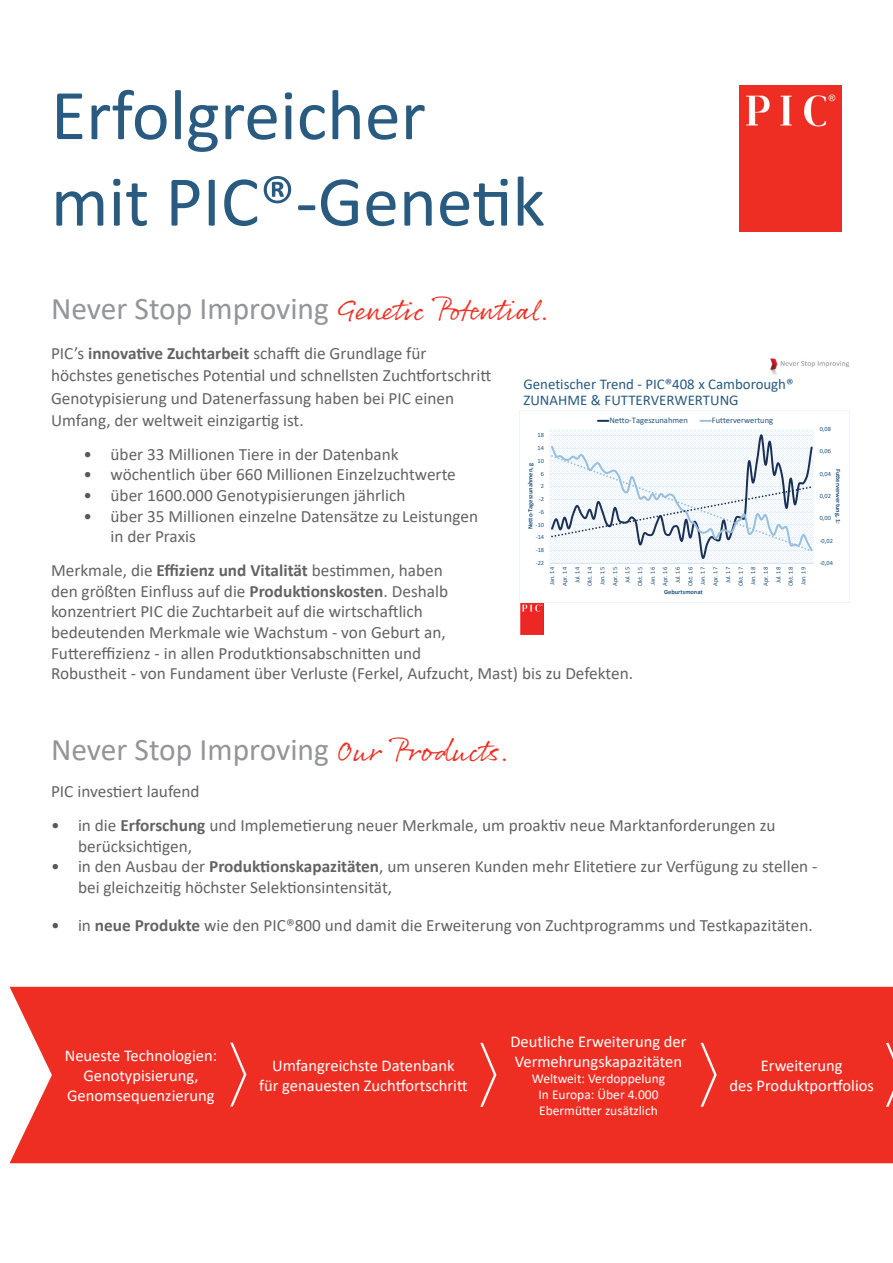
<style>
.page{position:relative;width:893px;height:1263px;background:#fff}
.page>*{position:absolute;margin:0;border:0;box-sizing:border-box;transform-origin:0 0}
.t1{font:72px/86.4px "Calibri";color:#295a80}
.Paragraph_Style_1{font:31.5px "Calibri";color:#939598}
.Paragraph_Style_1-2{font:17.25px/20.7px "Calibri";color:#636366}
.t2{font:16.5px/19.8px "Calibri";color:#fff;text-align:center}
.t3{font:14.85px/16px "Calibri";color:#295a80}
.t4{font:13.5px/16.2px "Calibri";color:#fff}
.t5{font:8.55px "Calibri";color:#225480}
.t6{font:6.45px/12.6px "Calibri";letter-spacing:-.005em;color:#225480;text-align:center}
.t7{font:700 6.45px "Calibri";letter-spacing:.005em;color:#225480}
.s1{font-family:"Rollerscript Rough";font-size:30px;color:#ee2e22}
.s2{font-weight:700}
.s3{color:#57585a}
</style>
<div class="page">
<div style="left:10px;top:987px;width:883px;height:176px;background:#ee2e22"></div>
<svg style="left:230px;top:1043px;width:16px;height:63px"></svg>
<svg style="left:480px;top:1043px;width:16px;height:64px"></svg>
<svg style="left:700px;top:1043px;width:17px;height:64px"></svg>
<img style="left:520px;top:603px;width:24px;height:32px">
<img style="left:770px;top:358px;width:79px;height:17px">
<svg style="left:519px;top:411px;width:331px;height:192px"></svg>
<div style="left:740px;top:85px;width:102px;height:147px;background:#ee2e23"></div>
<svg style="left:886px;top:1043px;width:7px;height:64px"></svg>
<p class="t1" style="left:51px;top:70px;width:496px">Erfolgreicher<br>mit PIC®-Genetik</p>
<p class="Paragraph_Style_1" style="left:51px;top:287px;width:502px">Never Stop Improving <span class="s1">Genetic Potential.</span></p>
<p class="Paragraph_Style_1-2" style="left:51px;top:341px;width:442px;line-height:22.5px">PIC’s <span class="s2">innovative Zuchtarbeit</span> schafft die Grundlage für höchstes genetisches Potential und schnellsten Zuchtfortschritt Genotypisierung und Datenerfassung haben bei PIC einen Umfang, der weltweit einzigartig ist.</p>
<p class="Paragraph_Style_1-2" style="left:84px;top:443px;width:317px"><span class="s3">•</span> über 33 Millionen Tiere in der Datenbank</p>
<p class="Paragraph_Style_1-2" style="left:84px;top:464px;width:374px"><span class="s3">•</span> wöchentlich über 660 Millionen Einzelzuchtwerte</p>
<p class="Paragraph_Style_1-2" style="left:84px;top:484px;width:323px"><span class="s3">•</span> über 1600.000 Genotypisierungen jährlich</p>
<p class="Paragraph_Style_1-2" style="left:111px;top:505px;width:369px;text-indent:-27px"><span class="s3">•</span> über 35 Millionen einzelne Datensätze zu Leistungen in der Praxis</p>
<p class="Paragraph_Style_1-2" style="left:51px;top:559px;width:584px">Merkmale, die <span class="s2">Effizienz und Vitalität</span> bestimmen, haben<br>den größten Einfluss auf die <span class="s2">Produktionskosten</span>. Deshalb<br>konzentriert PIC die Zuchtarbeit auf die wirtschaftlich<br>bedeutenden Merkmale wie Wachstum - von Geburt an,<br>Futtereffizienz - in allen Produtktionsabschnitten und<br>Robustheit - von Fundament über Verluste (Ferkel, Aufzucht, Mast) bis zu Defekten.</p>
<p class="t3" style="left:523px;top:376px;width:272px">Genetischer Trend - PIC®408 x Camborough®<br>ZUNAHME &amp; FUTTERVERWERTUNG</p>
<p class="t5" style="left:609px;top:414px;width:80px">Netto-Tageszunahmen</p>
<p class="t5" style="left:712px;top:414px;width:63px">Futterverwertung</p>
<p class="t6" style="left:538px;top:429px;width:8px">18</p>
<p class="t6" style="left:538px;top:442px;width:8px">14</p>
<p class="t6" style="left:538px;top:454px;width:8px">10</p>
<p class="t7" style="left:526px;top:529px;width:68px;rotate:-90deg">Netto-Tageszunahmen, g</p>
<p class="t6" style="left:541px;top:467px;width:5px">6</p>
<p class="t6" style="left:541px;top:480px;width:5px">2</p>
<p class="t6" style="left:539px;top:493px;width:7px">-2</p>
<p class="t6" style="left:539px;top:505px;width:7px">-6</p>
<p class="t6" style="left:536px;top:518px;width:10px">-10</p>
<p class="t6" style="left:536px;top:531px;width:10px">-14</p>
<p class="t6" style="left:536px;top:543px;width:10px">-18</p>
<p class="t6" style="left:536px;top:556px;width:10px">-22</p>
<p class="t6" style="left:546px;top:586px;width:20px;rotate:-90deg">Jan. 14<br>Apr. 14<br>Jul. 14<br>Okt. 14<br>Jan. 15<br>Apr. 15<br>Jul. 15<br>Okt. 15<br>Jan. 16<br>Apr. 16<br>Jul. 16<br>Okt. 16<br>Jan. 17<br>Apr. 17<br>Jul. 17<br>Okt. 17<br>Jan. 18<br>Apr. 18<br>Jul. 18<br>Okt. 18<br>Jan. 19</p>
<p class="t7" style="left:664px;top:587px;width:40px">Geburtsmonat</p>
<p class="t6" style="left:820px;top:422px;width:13px">0,08</p>
<p class="t6" style="left:820px;top:445px;width:13px">0,06</p>
<p class="t7" style="left:843px;top:469px;width:57px;rotate:90deg">Futterverwertung, 1:</p>
<p class="t6" style="left:820px;top:467px;width:13px">0,04</p>
<p class="t6" style="left:820px;top:489px;width:13px">0,02</p>
<p class="t6" style="left:820px;top:512px;width:13px">0,00</p>
<p class="t6" style="left:820px;top:534px;width:15px">-0,02</p>
<p class="t6" style="left:820px;top:556px;width:15px">-0,04</p>
<p class="Paragraph_Style_1" style="left:51px;top:727px;width:462px">Never Stop Improving <span class="s1">Our Products.</span></p>
<p class="Paragraph_Style_1-2" style="left:51px;top:781px;width:150px">PIC investiert laufend</p>
<p class="Paragraph_Style_1-2" style="left:78px;top:814px;width:699px;text-indent:-27px"><span class="s3">•</span> in die <span class="s2">Erforschung</span> und Implemetierung neuer Merkmale, um proaktiv neue Marktanforderungen zu berücksichtigen,</p>
<p class="Paragraph_Style_1-2" style="left:78px;top:856px;width:741px;text-indent:-27px"><span class="s3">•</span> in den Ausbau der <span class="s2">Produktionskapazitäten</span>, um unseren Kunden mehr Elitetiere zur Verfügung zu stellen - bei gleichzeitig höchster Selektionsintensität,</p>
<p class="Paragraph_Style_1-2" style="left:51px;top:914px;width:763px"><span class="s3">•</span> in <span class="s2">neue Produkte</span> wie den PIC®800 und damit die Erweiterung von Zuchtprogramms und Testkapazitäten.</p>
<p class="t2" style="left:65px;top:1045px;width:154px">Neueste Technologien:<br>Genotypisierung,<br>Genomsequenzierung</p>
<p class="t2" style="left:259px;top:1055px;width:210px">Umfangreichste Datenbank<br>für genauesten Zuchtfortschritt</p>
<p class="t2" style="left:510px;top:1031px;width:178px;text-align:left">Deutliche Erweiterung der<br>Vermehrungskapazitäten</p>
<p class="t4" style="left:532px;top:1070px;width:135px">Weltweit: Verdoppelung</p>
<p class="t4" style="left:538px;top:1086px;width:122px">In Europa: Über 4.000<br>Ebermütter zusätzlich</p>
<p class="t2" style="left:730px;top:1055px;width:146px">Erweiterung<br>des Produktportfolios</p>
</div>
